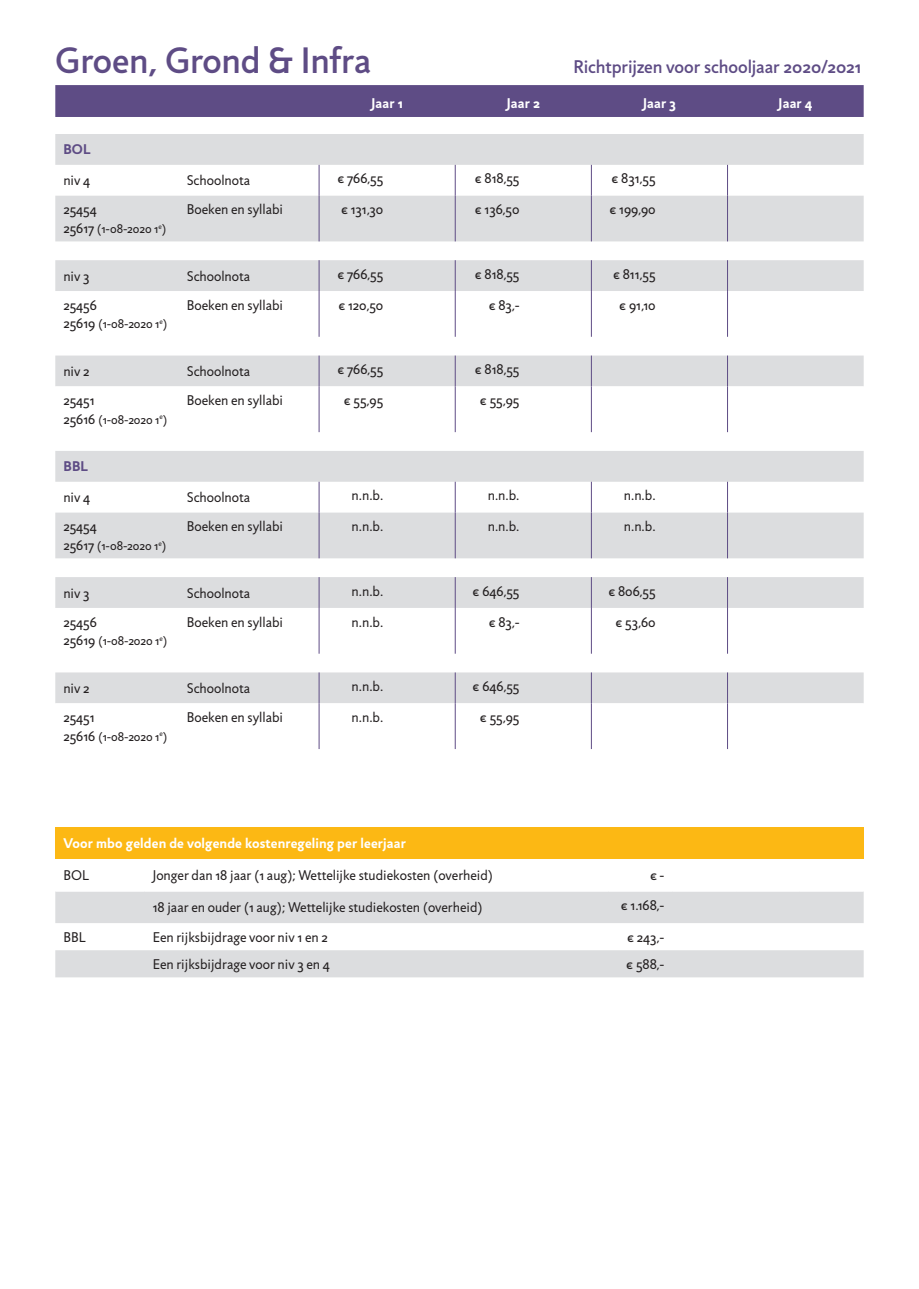
<style>
.page{position:relative;width:919px;height:1289px;background:#fff}
.page>*{position:absolute;margin:0;border:0;box-sizing:border-box;transform-origin:0 0}
.t1{font:500 37.2px "Jigsaw";letter-spacing:-.005em;color:#5e4c85}
.t2{font:500 18.6px "Jigsaw";letter-spacing:-.005em;color:#5e4c85}
.t3{font:14.25px "Jigsaw";color:#231f20}
.t4{font:700 14.25px "Jigsaw";letter-spacing:.01em;color:#fff}
.t5{font:700 14.25px "Jigsaw";letter-spacing:.015em;color:#5e4c85}
.t6{font:12.75px "Jigsaw";color:#231f20}
.s1{font-size:14.25px}
</style>
<div class="page">
<div style="left:55px;top:85px;width:808px;height:32px;background:#5e4c85"></div>
<svg style="left:55px;top:241px;width:808px;height:1px"></svg>
<svg style="left:55px;top:134px;width:808px;height:107px;fill:#dcdddf"></svg>
<hr style="left:319px;top:165px;width:1px;height:31px;background:#5e4c85">
<hr style="left:455px;top:165px;width:1px;height:31px;background:#5e4c85">
<hr style="left:591px;top:165px;width:1px;height:31px;background:#5e4c85">
<hr style="left:319px;top:196px;width:1px;height:45px;background:#5e4c85">
<hr style="left:455px;top:196px;width:1px;height:45px;background:#5e4c85">
<hr style="left:591px;top:196px;width:1px;height:45px;background:#5e4c85">
<hr style="left:727px;top:165px;width:1px;height:31px;background:#5e4c85">
<hr style="left:727px;top:196px;width:1px;height:45px;background:#5e4c85">
<svg style="left:55px;top:260px;width:808px;height:77px"></svg>
<hr style="left:727px;top:260px;width:1px;height:31px;background:#5e4c85">
<hr style="left:727px;top:291px;width:1px;height:46px;background:#5e4c85">
<hr style="left:319px;top:260px;width:1px;height:31px;background:#5e4c85">
<hr style="left:455px;top:260px;width:1px;height:31px;background:#5e4c85">
<hr style="left:591px;top:260px;width:1px;height:31px;background:#5e4c85">
<hr style="left:319px;top:291px;width:1px;height:46px;background:#5e4c85">
<hr style="left:455px;top:291px;width:1px;height:46px;background:#5e4c85">
<hr style="left:591px;top:291px;width:1px;height:46px;background:#5e4c85">
<svg style="left:55px;top:355px;width:808px;height:77px"></svg>
<hr style="left:727px;top:355px;width:1px;height:31px;background:#5e4c85">
<hr style="left:727px;top:386px;width:1px;height:46px;background:#5e4c85">
<hr style="left:319px;top:355px;width:1px;height:31px;background:#5e4c85">
<hr style="left:455px;top:355px;width:1px;height:31px;background:#5e4c85">
<hr style="left:591px;top:355px;width:1px;height:31px;background:#5e4c85">
<hr style="left:319px;top:386px;width:1px;height:46px;background:#5e4c85">
<hr style="left:455px;top:386px;width:1px;height:46px;background:#5e4c85">
<hr style="left:591px;top:386px;width:1px;height:46px;background:#5e4c85">
<svg style="left:56px;top:558px;width:807px;height:1px"></svg>
<svg style="left:55px;top:451px;width:808px;height:107px;fill:#dcdddf"></svg>
<hr style="left:319px;top:482px;width:1px;height:30px;background:#5e4c85">
<hr style="left:455px;top:482px;width:1px;height:30px;background:#5e4c85">
<hr style="left:591px;top:482px;width:1px;height:30px;background:#5e4c85">
<hr style="left:319px;top:512px;width:1px;height:46px;background:#5e4c85">
<hr style="left:455px;top:512px;width:1px;height:46px;background:#5e4c85">
<hr style="left:591px;top:512px;width:1px;height:46px;background:#5e4c85">
<hr style="left:727px;top:482px;width:1px;height:30px;background:#5e4c85">
<hr style="left:727px;top:512px;width:1px;height:46px;background:#5e4c85">
<svg style="left:55px;top:577px;width:808px;height:77px"></svg>
<hr style="left:727px;top:577px;width:1px;height:31px;background:#5e4c85">
<hr style="left:727px;top:608px;width:1px;height:45px;background:#5e4c85">
<hr style="left:319px;top:577px;width:1px;height:31px;background:#5e4c85">
<hr style="left:455px;top:577px;width:1px;height:31px;background:#5e4c85">
<hr style="left:591px;top:577px;width:1px;height:31px;background:#5e4c85">
<hr style="left:319px;top:608px;width:1px;height:45px;background:#5e4c85">
<hr style="left:455px;top:608px;width:1px;height:45px;background:#5e4c85">
<hr style="left:591px;top:608px;width:1px;height:45px;background:#5e4c85">
<svg style="left:55px;top:672px;width:808px;height:77px"></svg>
<hr style="left:727px;top:672px;width:1px;height:31px;background:#5e4c85">
<hr style="left:727px;top:703px;width:1px;height:46px;background:#5e4c85">
<hr style="left:319px;top:672px;width:1px;height:31px;background:#5e4c85">
<hr style="left:455px;top:672px;width:1px;height:31px;background:#5e4c85">
<hr style="left:591px;top:672px;width:1px;height:31px;background:#5e4c85">
<hr style="left:319px;top:703px;width:1px;height:46px;background:#5e4c85">
<hr style="left:455px;top:703px;width:1px;height:46px;background:#5e4c85">
<hr style="left:591px;top:703px;width:1px;height:46px;background:#5e4c85">
<div style="left:55px;top:827px;width:808px;height:32px;background:#fcb814"></div>
<div style="left:55px;top:891px;width:808px;height:32px;background:#dcdddf"></div>
<div style="left:55px;top:950px;width:808px;height:27px;background:#dcdddf"></div>
<h1 class="t1" style="left:55px;top:39px;width:317px">Groen, Grond &amp; Infra</h1>
<h2 class="t2" style="left:573px;top:56px;width:289px">Richtprijzen voor schooljaar 2020/2021</h2>
<p class="t4" style="left:371px;top:95px;width:33px">Jaar 1</p>
<p class="t4" style="left:506px;top:95px;width:35px">Jaar 2</p>
<p class="t4" style="left:643px;top:95px;width:34px">Jaar 3</p>
<p class="t4" style="left:778px;top:95px;width:35px">Jaar 4</p>
<p class="t5" style="left:63px;top:141px;width:28px">BOL</p>
<p class="t3" style="left:63px;top:172px;width:28px">niv 4</p>
<p class="t3" style="left:187px;top:172px;width:65px">Schoolnota</p>
<p class="t3" style="left:337px;top:170px;width:47px">€ 766,55</p>
<p class="t3" style="left:475px;top:170px;width:46px">€ 818,55</p>
<p class="t3" style="left:611px;top:170px;width:46px">€ 831,55</p>
<p class="t3" style="left:63px;top:201px;width:35px">25454</p>
<p class="t6" style="left:63px;top:221px;width:105px"><span class="s1">25617</span> (1-08-2020 1<sup>e</sup>)</p>
<p class="t3" style="left:187px;top:201px;width:98px">Boeken en syllabi</p>
<p class="t3" style="left:341px;top:201px;width:44px">€ 131,30</p>
<p class="t3" style="left:475px;top:201px;width:46px">€ 136,50</p>
<p class="t3" style="left:609px;top:201px;width:48px">€ 199,90</p>
<p class="t3" style="left:63px;top:268px;width:28px">niv 3</p>
<p class="t3" style="left:187px;top:268px;width:65px">Schoolnota</p>
<p class="t3" style="left:337px;top:266px;width:47px">€ 766,55</p>
<p class="t3" style="left:475px;top:266px;width:46px">€ 818,55</p>
<p class="t3" style="left:613px;top:266px;width:44px">€ 811,55</p>
<p class="t3" style="left:63px;top:297px;width:35px">25456</p>
<p class="t6" style="left:63px;top:316px;width:106px"><span class="s1">25619</span> (1-08-2020 1<sup>e</sup>)</p>
<p class="t3" style="left:187px;top:297px;width:98px">Boeken en syllabi</p>
<p class="t3" style="left:338px;top:297px;width:46px">€ 120,50</p>
<p class="t3" style="left:488px;top:297px;width:32px">€ 83,-</p>
<p class="t3" style="left:619px;top:297px;width:38px">€ 91,10</p>
<p class="t3" style="left:63px;top:363px;width:28px">niv 2</p>
<p class="t3" style="left:187px;top:363px;width:65px">Schoolnota</p>
<p class="t3" style="left:337px;top:361px;width:47px">€ 766,55</p>
<p class="t3" style="left:475px;top:361px;width:46px">€ 818,55</p>
<p class="t3" style="left:63px;top:392px;width:33px">25451</p>
<p class="t6" style="left:63px;top:412px;width:106px"><span class="s1">25616</span> (1-08-2020 1<sup>e</sup>)</p>
<p class="t3" style="left:187px;top:392px;width:98px">Boeken en syllabi</p>
<p class="t3" style="left:344px;top:392px;width:41px">€ 55,95</p>
<p class="t3" style="left:480px;top:392px;width:41px">€ 55,95</p>
<p class="t5" style="left:63px;top:458px;width:26px">BBL</p>
<p class="t3" style="left:63px;top:489px;width:28px">niv 4</p>
<p class="t3" style="left:187px;top:489px;width:65px">Schoolnota</p>
<p class="t3" style="left:351px;top:487px;width:33px">n.n.b.</p>
<p class="t3" style="left:487px;top:487px;width:33px">n.n.b.</p>
<p class="t3" style="left:624px;top:487px;width:33px">n.n.b.</p>
<p class="t3" style="left:63px;top:518px;width:35px">25454</p>
<p class="t6" style="left:63px;top:538px;width:105px"><span class="s1">25617</span> (1-08-2020 1<sup>e</sup>)</p>
<p class="t3" style="left:187px;top:518px;width:98px">Boeken en syllabi</p>
<p class="t3" style="left:351px;top:518px;width:33px">n.n.b.</p>
<p class="t3" style="left:487px;top:518px;width:33px">n.n.b.</p>
<p class="t3" style="left:624px;top:518px;width:33px">n.n.b.</p>
<p class="t3" style="left:63px;top:584px;width:28px">niv 3</p>
<p class="t3" style="left:187px;top:584px;width:65px">Schoolnota</p>
<p class="t3" style="left:351px;top:582px;width:33px">n.n.b.</p>
<p class="t3" style="left:472px;top:582px;width:48px">€ 646,55</p>
<p class="t3" style="left:608px;top:582px;width:49px">€ 806,55</p>
<p class="t3" style="left:63px;top:613px;width:35px">25456</p>
<p class="t6" style="left:63px;top:633px;width:106px"><span class="s1">25619</span> (1-08-2020 1<sup>e</sup>)</p>
<p class="t3" style="left:187px;top:613px;width:98px">Boeken en syllabi</p>
<p class="t3" style="left:351px;top:613px;width:33px">n.n.b.</p>
<p class="t3" style="left:488px;top:613px;width:32px">€ 83,-</p>
<p class="t3" style="left:615px;top:613px;width:42px">€ 53,60</p>
<p class="t3" style="left:63px;top:680px;width:28px">niv 2</p>
<p class="t3" style="left:187px;top:680px;width:65px">Schoolnota</p>
<p class="t3" style="left:351px;top:678px;width:33px">n.n.b.</p>
<p class="t3" style="left:472px;top:678px;width:48px">€ 646,55</p>
<p class="t3" style="left:63px;top:709px;width:33px">25451</p>
<p class="t6" style="left:63px;top:729px;width:106px"><span class="s1">25616</span> (1-08-2020 1<sup>e</sup>)</p>
<p class="t3" style="left:187px;top:709px;width:98px">Boeken en syllabi</p>
<p class="t3" style="left:351px;top:709px;width:33px">n.n.b.</p>
<p class="t3" style="left:480px;top:709px;width:41px">€ 55,95</p>
<p class="t4" style="left:63px;top:834px;width:344px">Voor mbo gelden de volgende kostenregeling per leerjaar</p>
<p class="t3" style="left:63px;top:867px;width:27px">BOL</p>
<p class="t3" style="left:153px;top:867px;width:342px">Jonger dan 18 jaar (1 aug); Wettelijke studiekosten (overheid)</p>
<p class="t3" style="left:650px;top:867px;width:15px">€ -</p>
<p class="t3" style="left:153px;top:899px;width:331px">18 jaar en ouder (1 aug); Wettelijke studiekosten (overheid)</p>
<p class="t3" style="left:621px;top:896px;width:45px">€ 1.168,-</p>
<p class="t3" style="left:63px;top:928px;width:24px">BBL</p>
<p class="t3" style="left:153px;top:928px;width:176px">Een rijksbijdrage voor niv 1 en 2</p>
<p class="t3" style="left:627px;top:928px;width:38px">€ 243,-</p>
<p class="t3" style="left:153px;top:955px;width:179px">Een rijksbijdrage voor niv 3 en 4</p>
<p class="t3" style="left:626px;top:955px;width:39px">€ 588,-</p>
</div>
